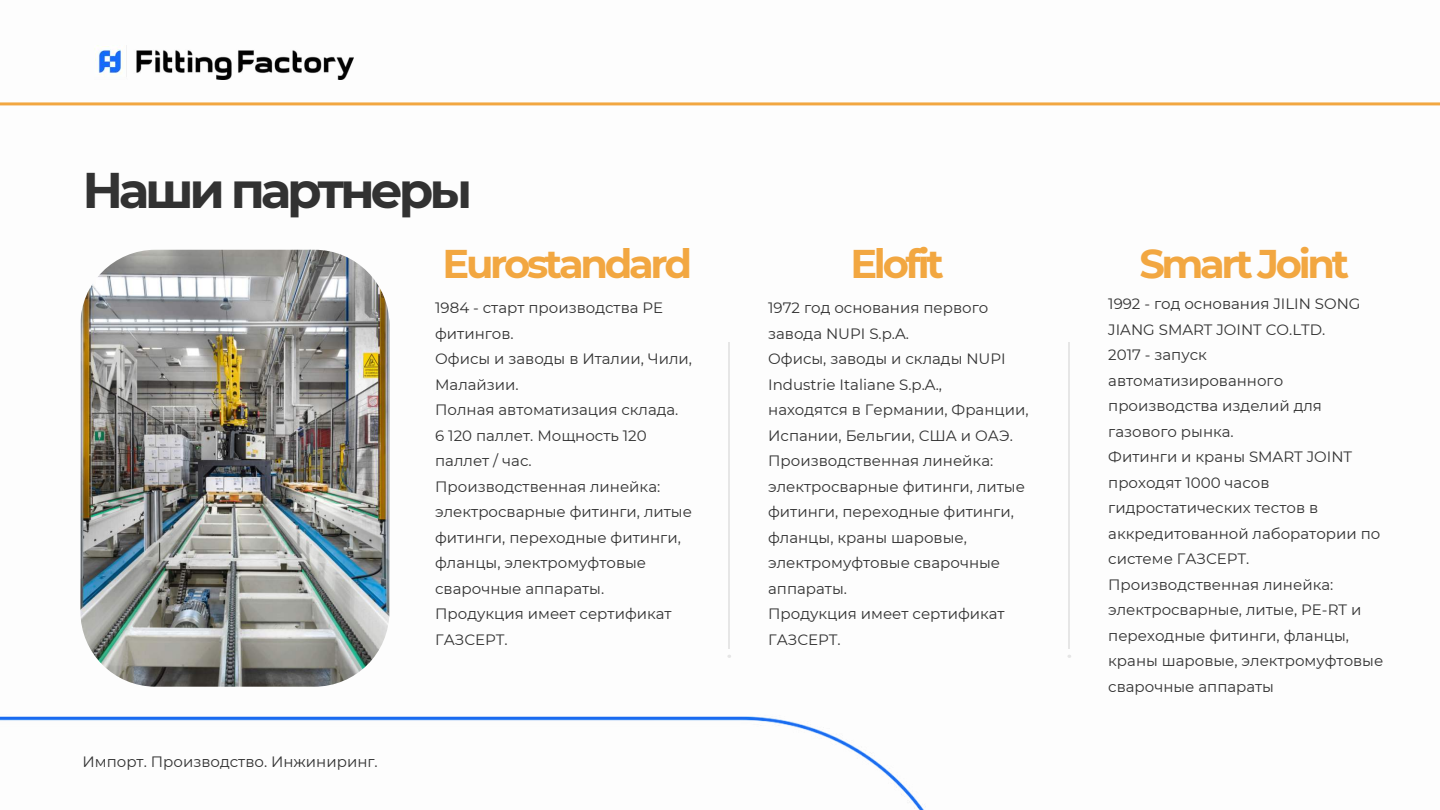
<style>
.page{position:relative;width:1440px;height:810px;background:#fff}
.page>*{position:absolute;margin:0;border:0;box-sizing:border-box;transform-origin:0 0}
.t1{font:700 50px "Montserrat";letter-spacing:-.085em;color:#323232}
.t2{font:700 40px "Montserrat";letter-spacing:-.085em;color:#f2a741}
.t3{font:15px/25.5px "Montserrat";color:#323232}
</style>
<div class="page">
<hr style="left:728px;top:342px;width:2px;height:307px;background:#e6e6e6">
<hr style="left:1068px;top:342px;width:2px;height:307px;background:#e6e6e6">
<hr style="left:0;top:102px;width:1440px;height:3px;background:#f2a741">
<img style="left:94px;top:46px;width:260px;height:34px">
<img style="left:0;top:679px;width:926px;height:131px">
<img style="left:80px;top:250px;width:309px;height:437px;border-radius:75px">
<h1 class="t1" style="left:82px;top:159px;width:391px">Наши партнеры</h1>
<h2 class="t2" style="left:443px;top:239px;width:251px">Eurostandard</h2>
<p class="t3" style="left:82px;top:749px;width:297px">Импорт. Производство. Инжиниринг.</p>
<p class="t3" style="left:435px;top:295px;width:258px">1984 - старт производства PE фитингов.<br>Офисы и заводы в Италии, Чили,<br>Малайзии.<br>Полная автоматизация склада.<br>6 120 паллет. Мощность 120 паллет / час.<br>Производственная линейка: электросварные фитинги, литые фитинги, переходные фитинги, фланцы, электромуфтовые сварочные аппараты.<br>Продукция имеет сертификат<br>ГАЗСЕРТ.</p>
<h2 class="t2" style="left:850px;top:239px;width:95px">Elofit</h2>
<h2 class="t2" style="left:1139px;top:239px;width:211px">Smart Joint</h2>
<p class="t3" style="left:768px;top:295px;width:262px">1972 год основания первого завода NUPI S.p.A.<br>Офисы, заводы и склады NUPI<br>Industrie Italiane S.p.A.,<br>находятся в Германии, Франции,<br>Испании, Бельгии, США и ОАЭ.<br>Производственная линейка: электросварные фитинги, литые фитинги, переходные фитинги, фланцы, краны шаровые, электромуфтовые сварочные аппараты.<br>Продукция имеет сертификат<br>ГАЗСЕРТ.</p>
<p class="t3" style="left:1108px;top:291px;width:277px">1992 - год основания JILIN SONG<br>JIANG SMART JOINT CO.LTD.<br>2017 - запуск автоматизированного производства изделий для газового рынка.<br>Фитинги и краны SMART JOINT проходят 1000 часов гидростатических тестов в аккредитованной лаборатории по системе ГАЗСЕРТ.<br>Производственная линейка: электросварные, литые, PE-RT и переходные фитинги, фланцы, краны шаровые, электромуфтовые сварочные аппараты</p>
</div>
